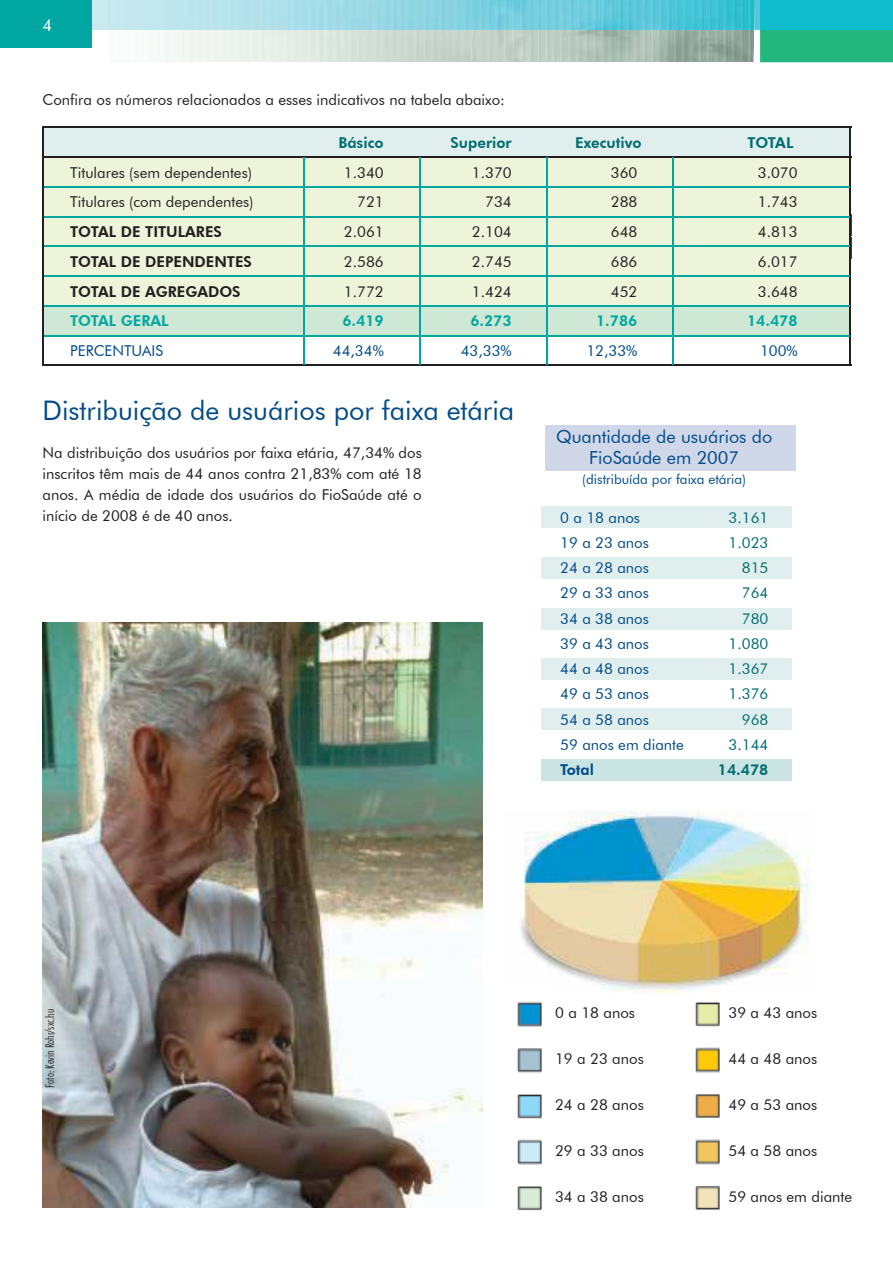
<style>
.page{position:relative;width:893px;height:1263px;background:#fff}
.page>*{position:absolute;margin:0;border:0;box-sizing:border-box;transform-origin:0 0}
.t1{font:27px "Futura BT";color:#004b88}
.t2{font:18px/21.6px "Futura BT";color:#004b88;text-align:center}
.t3{font:16.5px "Futura BT";color:#fff}
.t4{font:15px/21px "Futura BT";color:#231f20;text-align:justify}
.t5{font:15px "Futura BT";color:#004b88}
.t6{font:800 15px "Futura BT";color:#231f20}
.t7{font:15px "Futura BT";color:#006c71}
.t8{font:800 15px "Futura BT";color:#006c71}
.t9{font:800 15px "Futura BT";color:#00a6a1}
.t10{font:800 15px "Futura BT";color:#004b88}
.t11{font:13.5px "Futura BT";color:#004b88}
.t12{font:300 condensed 12px "Futura BT";color:#231f20}
</style>
<div class="page">
<img style="left:0;top:30px;width:754px;height:32px">
<img style="left:91px;top:0;width:663px;height:30px">
<svg style="left:754px;top:0;width:139px;height:62px;background:#2eba87"></svg>
<div style="left:760px;top:0;width:133px;height:30px;background:#11bdce"></div>
<div style="left:0;top:0;width:91px;height:47px;background:#00a6a1"></div>
<hr style="left:42px;top:158px;width:2px;height:29px;background:#231f20">
<hr style="left:42px;top:187px;width:2px;height:30px;background:#231f20">
<hr style="left:42px;top:217px;width:2px;height:29px;background:#231f20">
<hr style="left:42px;top:246px;width:2px;height:30px;background:#231f20">
<hr style="left:42px;top:276px;width:2px;height:30px;background:#231f20">
<hr style="left:42px;top:306px;width:2px;height:30px;background:#231f20">
<hr style="left:42px;top:336px;width:2px;height:29px;background:#231f20">
<hr style="left:42px;top:365px;width:262px;height:1px;background:#231f20">
<hr style="left:304px;top:365px;width:115px;height:1px;background:#231f20">
<hr style="left:419px;top:365px;width:128px;height:1px;background:#231f20">
<hr style="left:547px;top:365px;width:126px;height:1px;background:#231f20">
<hr style="left:673px;top:365px;width:178px;height:1px;background:#231f20">
<hr style="left:42px;top:127px;width:262px;height:1px;background:#231f20">
<hr style="left:42px;top:128px;width:2px;height:28px;background:#231f20">
<hr style="left:42px;top:156px;width:262px;height:2px;background:#231f20">
<svg style="left:44px;top:127px;width:807px;height:238px;background:#d8ead9"></svg>
<hr style="left:673px;top:335px;width:177px;height:1px;background:#00a6a1">
<hr style="left:672px;top:336px;width:2px;height:29px;background:#00a6a1">
<img style="left:520px;top:811px;width:290px;height:181px">
<img style="left:517px;top:987px;width:40px;height:224px">
<img style="left:695px;top:1002px;width:25px;height:208px">
<div style="left:542px;top:506px;width:250px;height:21px;background:#e0efee"></div>
<div style="left:542px;top:557px;width:250px;height:22px;background:#e0efee"></div>
<div style="left:542px;top:608px;width:250px;height:22px;background:#e0efee"></div>
<div style="left:542px;top:658px;width:250px;height:21px;background:#e0efee"></div>
<div style="left:542px;top:708px;width:250px;height:21px;background:#e0efee"></div>
<div style="left:542px;top:759px;width:250px;height:21px;background:#c9e4e3"></div>
<div style="left:546px;top:425px;width:250px;height:46px;background:#d0d7e8"></div>
<img style="left:42px;top:622px;width:440px;height:585px">
<p class="t3" style="left:43px;top:18px;width:11px">4</p>
<p class="t4" style="left:43px;top:90px;width:464px">Confira os n˙meros relacionados a esses indicativos na tabela abaixo:</p>
<p class="t8" style="left:338px;top:136px;width:47px">B·sico</p>
<p class="t8" style="left:451px;top:136px;width:63px">Superior</p>
<p class="t8" style="left:575px;top:136px;width:68px">Executivo</p>
<p class="t8" style="left:747px;top:136px;width:47px">TOTAL</p>
<p class="t4" style="left:70px;top:163px;width:183px">Titulares (sem dependentes)</p>
<p class="t4" style="left:344px;top:163px;width:41px">1.340</p>
<p class="t4" style="left:472px;top:163px;width:41px">1.370</p>
<p class="t4" style="left:611px;top:163px;width:28px">360</p>
<p class="t4" style="left:758px;top:163px;width:41px">3.070</p>
<p class="t4" style="left:70px;top:193px;width:185px">Titulares (com dependentes)</p>
<p class="t4" style="left:357px;top:193px;width:28px">721</p>
<p class="t4" style="left:485px;top:193px;width:28px">734</p>
<p class="t4" style="left:611px;top:193px;width:28px">288</p>
<p class="t4" style="left:758px;top:193px;width:41px">1.743</p>
<p class="t6" style="left:70px;top:226px;width:153px">TOTAL DE TITULARES</p>
<p class="t4" style="left:344px;top:223px;width:41px">2.061</p>
<p class="t4" style="left:472px;top:223px;width:41px">2.104</p>
<p class="t4" style="left:611px;top:223px;width:28px">648</p>
<p class="t4" style="left:758px;top:223px;width:41px">4.813</p>
<p class="t6" style="left:70px;top:255px;width:183px">TOTAL DE DEPENDENTES</p>
<p class="t4" style="left:344px;top:252px;width:41px">2.586</p>
<p class="t4" style="left:472px;top:252px;width:41px">2.745</p>
<p class="t4" style="left:611px;top:252px;width:28px">686</p>
<p class="t4" style="left:758px;top:252px;width:41px">6.017</p>
<p class="t6" style="left:70px;top:285px;width:172px">TOTAL DE AGREGADOS</p>
<p class="t4" style="left:344px;top:282px;width:41px">1.772</p>
<p class="t4" style="left:472px;top:282px;width:41px">1.424</p>
<p class="t4" style="left:611px;top:282px;width:28px">452</p>
<p class="t4" style="left:758px;top:282px;width:41px">3.648</p>
<p class="t9" style="left:70px;top:315px;width:100px">TOTAL GERAL</p>
<p class="t9" style="left:342px;top:315px;width:43px">6.419</p>
<p class="t9" style="left:470px;top:315px;width:43px">6.273</p>
<p class="t9" style="left:596px;top:315px;width:43px">1.786</p>
<p class="t9" style="left:747px;top:315px;width:52px">14.478</p>
<p class="t5" style="left:70px;top:344px;width:94px">PERCENTUAIS</p>
<p class="t5" style="left:333px;top:344px;width:52px">44,34%</p>
<p class="t5" style="left:461px;top:344px;width:52px">43,33%</p>
<p class="t5" style="left:586px;top:344px;width:52px">12,33%</p>
<p class="t5" style="left:760px;top:344px;width:39px">100%</p>
<h1 class="t1" style="left:43px;top:399px;width:473px">DistribuiÁ„o de usu·rios por faixa et·ria</h1>
<p class="t4" style="left:43px;top:444px;width:381px">Na distribuiÁ„o dos usu·rios por faixa et·ria, 47,34% dos inscritos tÍm mais de 44 anos contra 21,83% com atÈ 18 anos. A mÈdia de idade dos usu·rios do FioSa˙de atÈ o inÌcio de 2008 È de 40 anos.</p>
<p class="t2" style="left:556px;top:427px;width:218px">Quantidade de usu·rios do<br>FioSa˙de em 2007</p>
<p class="t11" style="left:582px;top:473px;width:165px">(distribuÌda por faixa et·ria)</p>
<p class="t5" style="left:560px;top:511px;width:81px">0 a 18 anos</p>
<p class="t7" style="left:729px;top:511px;width:41px">3.161</p>
<p class="t5" style="left:560px;top:536px;width:90px">19 a 23 anos</p>
<p class="t7" style="left:729px;top:536px;width:41px">1.023</p>
<p class="t5" style="left:560px;top:561px;width:90px">24 a 28 anos</p>
<p class="t7" style="left:742px;top:561px;width:28px">815</p>
<p class="t5" style="left:560px;top:587px;width:90px">29 a 33 anos</p>
<p class="t7" style="left:742px;top:587px;width:28px">764</p>
<p class="t5" style="left:560px;top:612px;width:90px">34 a 38 anos</p>
<p class="t7" style="left:742px;top:612px;width:28px">780</p>
<p class="t5" style="left:560px;top:637px;width:90px">39 a 43 anos</p>
<p class="t7" style="left:729px;top:637px;width:41px">1.080</p>
<p class="t5" style="left:560px;top:662px;width:90px">44 a 48 anos</p>
<p class="t7" style="left:729px;top:662px;width:41px">1.367</p>
<p class="t5" style="left:560px;top:688px;width:90px">49 a 53 anos</p>
<p class="t7" style="left:729px;top:688px;width:41px">1.376</p>
<p class="t5" style="left:560px;top:713px;width:90px">54 a 58 anos</p>
<p class="t7" style="left:742px;top:713px;width:28px">968</p>
<p class="t5" style="left:560px;top:738px;width:125px">59 anos em diante</p>
<p class="t7" style="left:729px;top:738px;width:41px">3.144</p>
<p class="t10" style="left:560px;top:764px;width:35px">Total</p>
<p class="t8" style="left:718px;top:764px;width:52px">14.478</p>
<p class="t12" style="left:45px;top:1088px;width:80px;rotate:-90deg">Foto: Kevin Rohr/sxc.hu</p>
<p class="t4" style="left:555px;top:1004px;width:81px">0 a 18 anos</p>
<p class="t4" style="left:555px;top:1050px;width:90px">19 a 23 anos</p>
<p class="t4" style="left:555px;top:1096px;width:90px">24 a 28 anos</p>
<p class="t4" style="left:555px;top:1141px;width:90px">29 a 33 anos</p>
<p class="t4" style="left:555px;top:1187px;width:90px">34 a 38 anos</p>
<p class="t4" style="left:728px;top:1004px;width:90px">39 a 43 anos</p>
<p class="t4" style="left:728px;top:1050px;width:90px">44 a 48 anos</p>
<p class="t4" style="left:728px;top:1096px;width:90px">49 a 53 anos</p>
<p class="t4" style="left:728px;top:1141px;width:90px">54 a 58 anos</p>
<p class="t4" style="left:728px;top:1187px;width:125px">59 anos em diante</p>
</div>
